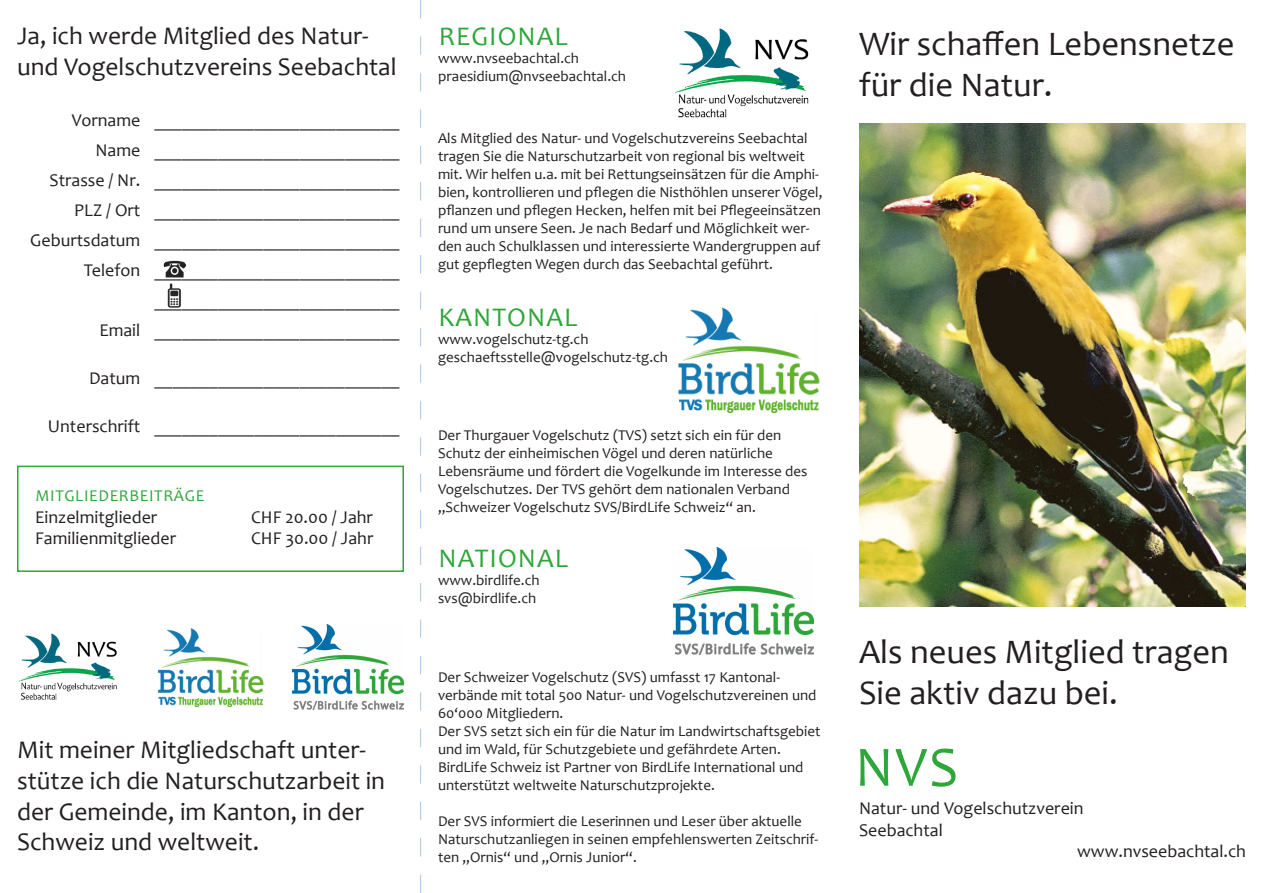
<style>
.page{position:relative;width:1263px;height:893px;background:#fff}
.page>*{position:absolute;margin:0;border:0;box-sizing:border-box;transform-origin:0 0}
.t1{font:57.6px "Candara";color:#2ea63a}
.t2{font:34.5px/41.4px "Candara";color:#231f20}
.t3{font:27px "Candara";letter-spacing:.04em;color:#2ea63a}
.t4{font:25.5px/30.6px "Candara";color:#231f20}
.t5{font:18px "Candara";color:#231f20}
.t6{font:16.5px "Candara";letter-spacing:.04em;color:#2ea63a}
.t7{font:15px/18px "Candara";color:#231f20}
</style>
<div class="page">
<svg style="left:420px;top:0;width:1px;height:893px"></svg>
<img style="left:163px;top:261px;width:23px;height:16px">
<img style="left:167px;top:283px;width:14px;height:25px">
<img style="left:158px;top:628px;width:106px;height:79px">
<img style="left:18px;top:633px;width:99px;height:67px">
<img style="left:292px;top:624px;width:112px;height:85px">
<img style="left:675px;top:28px;width:134px;height:90px">
<img style="left:678px;top:307px;width:142px;height:105px">
<img style="left:674px;top:548px;width:140px;height:106px">
<div style="left:17px;top:466px;width:387px;height:106px;border:2px solid #2ea63a"></div>
<img style="left:859px;top:123px;width:387px;height:484px">
<p class="t4" style="left:17px;top:20px;width:381px">Ja, ich werde Mitglied des Natur&shy;und Vogelschutzvereins Seebachtal</p>
<p class="t5" style="left:72px;top:109px;width:70px">Vorname</p>
<p class="t5" style="left:95px;top:139px;width:46px">Name</p>
<p class="t5" style="left:49px;top:169px;width:92px">Strasse / Nr.</p>
<p class="t5" style="left:74px;top:199px;width:68px">PLZ / Ort</p>
<p class="t5" style="left:30px;top:229px;width:112px">Geburtsdatum</p>
<p class="t5" style="left:84px;top:259px;width:58px">Telefon</p>
<p class="t5" style="left:154px;top:109px;width:246px">___________________________</p>
<p class="t5" style="left:154px;top:139px;width:246px">___________________________</p>
<p class="t5" style="left:154px;top:169px;width:246px">___________________________</p>
<p class="t5" style="left:154px;top:199px;width:246px">___________________________</p>
<p class="t5" style="left:154px;top:229px;width:246px">___________________________</p>
<p class="t5" style="left:154px;top:259px;width:246px">___________________________</p>
<p class="t5" style="left:154px;top:289px;width:246px">___________________________</p>
<p class="t5" style="left:154px;top:319px;width:246px">___________________________</p>
<p class="t5" style="left:99px;top:319px;width:43px">Email</p>
<p class="t5" style="left:89px;top:367px;width:53px">Datum</p>
<p class="t5" style="left:48px;top:415px;width:94px">Unterschrift</p>
<p class="t5" style="left:154px;top:367px;width:246px">___________________________</p>
<p class="t5" style="left:154px;top:415px;width:246px">___________________________</p>
<p class="t6" style="left:35px;top:485px;width:170px">MITGLIEDERBEITRÄGE</p>
<p class="t5" style="left:35px;top:505px;width:124px">Einzelmitglieder</p>
<p class="t5" style="left:251px;top:505px;width:123px">CHF 20.00 / Jahr</p>
<p class="t5" style="left:35px;top:527px;width:142px">Familienmitglieder</p>
<p class="t5" style="left:251px;top:527px;width:124px">CHF 30.00 / Jahr</p>
<p class="t4" style="left:17px;top:735px;width:370px">Mit meiner Mitgliedschaft unter&shy;stütze ich die Naturschutzarbeit in der Gemeinde, im Kanton, in der<br>Schweiz und weltweit.</p>
<p class="t3" style="left:439px;top:19px;width:130px">REGIONAL</p>
<p class="t7" style="left:438px;top:49px;width:142px">www.nvseebachtal.ch</p>
<p class="t7" style="left:438px;top:67px;width:189px">praesidium@nvseebachtal.ch</p>
<p class="t7" style="left:438px;top:129px;width:386px">Als Mitglied des Natur- und Vogelschutzvereins Seebachtal tragen Sie die Naturschutzarbeit von regional bis weltweit mit. Wir helfen u.a. mit bei Rettungseinsätzen für die Amphi&shy;bien, kontrollieren und pflegen die Nisthöhlen unserer Vögel, pflanzen und pflegen Hecken, helfen mit bei Pflegeeinsätzen rund um unsere Seen. Je nach Bedarf und Möglichkeit wer&shy;den auch Schulklassen und interessierte Wandergruppen auf gut gepflegten Wegen durch das Seebachtal geführt.</p>
<p class="t3" style="left:438px;top:300px;width:140px">KANTONAL</p>
<p class="t7" style="left:438px;top:330px;width:152px">www.vogelschutz-tg.ch</p>
<p class="t7" style="left:438px;top:348px;width:232px">geschaeftsstelle@vogelschutz-tg.ch</p>
<p class="t7" style="left:438px;top:426px;width:371px">Der Thurgauer Vogelschutz (TVS) setzt sich ein für den Schutz der einheimischen Vögel und deren natürliche Lebensräume und fördert die Vogelkunde im Interesse des Vogelschutzes. Der TVS gehört dem nationalen Verband „Schweizer Vogelschutz SVS/BirdLife Schweiz“ an.</p>
<p class="t3" style="left:438px;top:542px;width:131px">NATIONAL</p>
<p class="t7" style="left:438px;top:571px;width:103px">www.birdlife.ch</p>
<p class="t7" style="left:438px;top:589px;width:100px">svs@birdlife.ch</p>
<p class="t7" style="left:438px;top:668px;width:380px">Der Schweizer Vogelschutz (SVS) umfasst 17 Kantonal&shy;verbände mit total 500 Natur- und Vogelschutzvereinen und<br>60‘000 Mitgliedern.</p>
<p class="t7" style="left:438px;top:722px;width:384px">Der SVS setzt sich ein für die Natur im Landwirtschaftsgebiet und im Wald, für Schutzgebiete und gefährdete Arten.</p>
<p class="t7" style="left:438px;top:758px;width:367px">BirdLife Schweiz ist Partner von BirdLife International und unterstützt weltweite Naturschutzprojekte.</p>
<p class="t7" style="left:438px;top:812px;width:382px">Der SVS informiert die Leserinnen und Leser über aktuelle<br>Naturschutzanliegen in seinen empfehlenswerten Zeitschrif&shy;ten „Ornis“ und „Ornis Junior“.</p>
<p class="t2" style="left:859px;top:23px;width:377px">Wir schaffen Lebensnetze für die Natur.</p>
<p class="t2" style="left:859px;top:631px;width:371px">Als neues Mitglied tragen<br>Sie aktiv dazu bei.</p>
<p class="t1" style="left:855px;top:731px;width:105px">NVS</p>
<p class="t5" style="left:859px;top:797px;width:226px">Natur- und Vogelschutzverein</p>
<p class="t5" style="left:859px;top:819px;width:85px">Seebachtal</p>
<p class="t5" style="left:1077px;top:840px;width:170px">www.nvseebachtal.ch</p>
</div>
